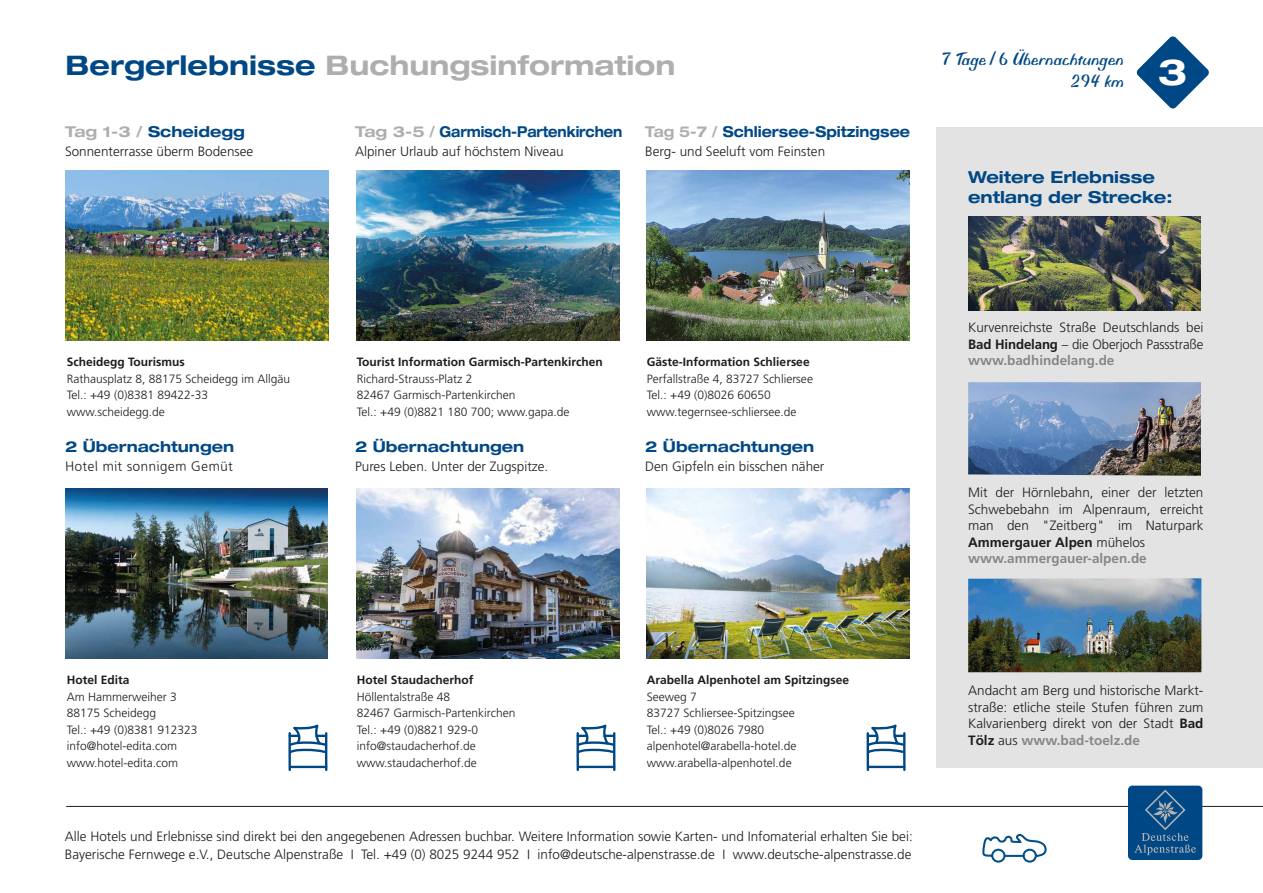
<style>
.page{position:relative;width:1263px;height:893px;background:#fff}
.page>*{position:absolute;margin:0;border:0;box-sizing:border-box;transform-origin:0 0}
.t1{font:700 expanded 36px "Helvetica Neue";color:#fff}
.t2{font:700 expanded 27px "Helvetica Neue";color:#aeaeae}
.t3{font:18.75px/22.5px "Biffo";color:#004885;text-align:right}
.t4{font:700 expanded 16.5px/19.5px "Helvetica Neue";color:#004885}
.t5{font:700 expanded 15px "Helvetica Neue";color:#004885}
.t6{font:700 expanded 15px "Helvetica Neue";color:#004885;scale:.83 1}
.t7{font:700 expanded 15px "Helvetica Neue";color:#004885;scale:.9 1}
.t8{font:300 13.5px/16.5px "Frutiger";color:#1d1d1b;text-align:justify}
.t9{font:300 12px/16.5px "Frutiger";color:#1d1d1b}
.t10{font:700 12px "Frutiger";color:#1d1d1b}
.s1{color:#004885}
.s2{color:#aeaeae}
.s3{font-weight:700}
.s4{font-weight:700;color:#878787}
</style>
<div class="page">
<div style="left:936px;top:127px;width:327px;height:640px;background:#e3e3e3"></div>
<img style="left:66px;top:171px;width:262px;height:170px">
<img style="left:357px;top:171px;width:262px;height:170px">
<hr style="left:66px;top:806px;width:1197px;height:1px;background:#1d1d1b">
<hr style="left:288px;top:732px;width:3px;height:39px;background:#004884;border-radius:2px">
<svg style="left:288px;top:724px;width:37px;height:30px"></svg>
<hr style="left:325px;top:732px;width:3px;height:39px;background:#004884;border-radius:2px">
<svg style="left:291px;top:766px;width:37px;height:2px"></svg>
<img style="left:66px;top:488px;width:262px;height:170px">
<img style="left:357px;top:488px;width:262px;height:170px">
<hr style="left:576px;top:732px;width:3px;height:39px;background:#004884;border-radius:2px">
<svg style="left:576px;top:724px;width:37px;height:30px"></svg>
<hr style="left:613px;top:732px;width:3px;height:39px;background:#004884;border-radius:2px">
<svg style="left:579px;top:766px;width:37px;height:2px"></svg>
<svg style="left:982px;top:834px;width:65px;height:29px"></svg>
<div style="left:1128px;top:786px;width:74px;height:74px;background:#004885;border-radius:4px"></div>
<svg style="left:1134px;top:789px;width:62px;height:66px"></svg>
<svg style="left:1136px;top:36px;width:73px;height:73px"></svg>
<img style="left:647px;top:171px;width:262px;height:170px">
<img style="left:647px;top:488px;width:262px;height:170px">
<hr style="left:866px;top:732px;width:3px;height:39px;background:#004884;border-radius:2px">
<svg style="left:866px;top:724px;width:37px;height:30px"></svg>
<hr style="left:903px;top:732px;width:3px;height:39px;background:#004884;border-radius:2px">
<svg style="left:869px;top:766px;width:37px;height:2px"></svg>
<img style="left:968px;top:578px;width:233px;height:94px">
<img style="left:968px;top:382px;width:233px;height:94px">
<img style="left:968px;top:216px;width:233px;height:94px">
<h2 class="t2" style="left:66px;top:48px;width:611px"><span class="s1">Bergerlebnisse</span> Buchungsinformation</h2>
<p class="t5" style="left:65px;top:122px;width:181px"><span class="s2">Tag 1-3 /</span> Scheidegg</p>
<p class="t8" style="left:65px;top:143px;width:190px">Sonnenterrasse überm Bodensee</p>
<p class="t6" style="left:355px;top:122px;width:324px"><span class="s2">Tag 3-5 /</span> Garmisch-Partenkirchen</p>
<p class="t8" style="left:355px;top:143px;width:210px">Alpiner Urlaub auf höchstem Niveau</p>
<p class="t7" style="left:645px;top:122px;width:296px"><span class="s2">Tag 5-7 /</span> Schliersee-Spitzingsee</p>
<p class="t8" style="left:645px;top:143px;width:182px">Berg- und Seeluft vom Feinsten</p>
<h3 class="t3" style="left:940px;top:48px;width:185px">7 Tage / 6 Übernachtungen<br>294 km</h3>
<h1 class="t1" style="left:1158px;top:49px;width:31px">3</h1>
<p class="t4" style="left:968px;top:167px;width:206px">Weitere Erlebnisse entlang der Strecke:</p>
<p class="t10" style="left:67px;top:355px;width:120px">Scheidegg Tourismus</p>
<p class="t9" style="left:67px;top:370px;width:225px">Rathausplatz 8, 88175 Scheidegg im Allgäu<br>Tel.: +49 (0)8381 89422-33 www.scheidegg.de</p>
<p class="t5" style="left:65px;top:437px;width:171px">2 Übernachtungen</p>
<p class="t8" style="left:65px;top:461px;width:169px;rotate:-2deg">Hotel mit sonnigem Gemüt</p>
<p class="t10" style="left:357px;top:355px;width:247px">Tourist Information Garmisch-Partenkirchen</p>
<p class="t9" style="left:357px;top:370px;width:214px">Richard-Strauss-Platz 2<br>82467 Garmisch-Partenkirchen<br>Tel.: +49 (0)8821 180 700; www.gapa.de</p>
<p class="t5" style="left:355px;top:437px;width:171px">2 Übernachtungen</p>
<p class="t8" style="left:355px;top:458px;width:195px">Pures Leben. Unter der Zugspitze.</p>
<p class="t10" style="left:647px;top:355px;width:164px">Gäste-Information Schliersee</p>
<p class="t9" style="left:647px;top:370px;width:168px">Perfallstraße 4, 83727 Schliersee<br>Tel.: +49 (0)8026 60650 www.tegernsee-schliersee.de</p>
<p class="t5" style="left:645px;top:437px;width:171px">2 Übernachtungen</p>
<p class="t8" style="left:645px;top:458px;width:181px">Den Gipfeln ein bisschen näher</p>
<p class="t10" style="left:67px;top:673px;width:64px">Hotel Edita</p>
<p class="t9" style="left:67px;top:688px;width:132px">Am Hammerweiher 3<br>88175 Scheidegg<br>Tel.: +49 (0)8381 912323 info@hotel-edita.com www.hotel-edita.com</p>
<p class="t10" style="left:357px;top:673px;width:118px">Hotel Staudacherhof</p>
<p class="t9" style="left:357px;top:688px;width:160px">Höllentalstraße 48<br>82467 Garmisch-Partenkirchen<br>Tel.: +49 (0)8821 929-0 info@staudacherhof.de www.staudacherhof.de</p>
<p class="t10" style="left:647px;top:673px;width:204px">Arabella Alpenhotel am Spitzingsee</p>
<p class="t9" style="left:647px;top:688px;width:151px">Seeweg 7<br>83727 Schliersee-Spitzingsee<br>Tel.: +49 (0)8026 7980 alpenhotel@arabella-hotel.de www.arabella-alpenhotel.de</p>
<p class="t8" style="left:65px;top:827px;width:849px;line-height:18px">Alle Hotels und Erlebnisse sind direkt bei den angegebenen Adressen buchbar. Weitere Information sowie Karten- und Infomaterial erhalten Sie bei:<br>Bayerische Fernwege e.V., Deutsche Alpenstraße I Tel. +49 (0) 8025 9244 952 I info@deutsche-alpenstrasse.de I www.deutsche-alpenstrasse.de</p>
<p class="t8" style="left:968px;top:319px;width:237px">Kurvenreichste Straße Deutschlands bei <span class="s3">Bad Hindelang</span> – die Oberjoch Passstraße <span class="s4">www.badhindelang.de</span></p>
<p class="t8" style="left:968px;top:484px;width:237px;text-align:left">Mit der Hörnlebahn, einer der letzten<br>Schwebebahn im Alpenraum, erreicht man den "Zeitberg" im Naturpark<br><span class="s3">Ammergauer Alpen</span> mühelos <span class="s4">www.ammergauer-alpen.de</span></p>
<p class="t8" style="left:968px;top:682px;width:237px">Andacht am Berg und historische Markt&shy;straße: etliche steile Stufen führen zum Kalvarienberg direkt von der Stadt <span class="s3">Bad Tölz</span> aus <span class="s4">www.bad-toelz.de</span></p>
</div>
